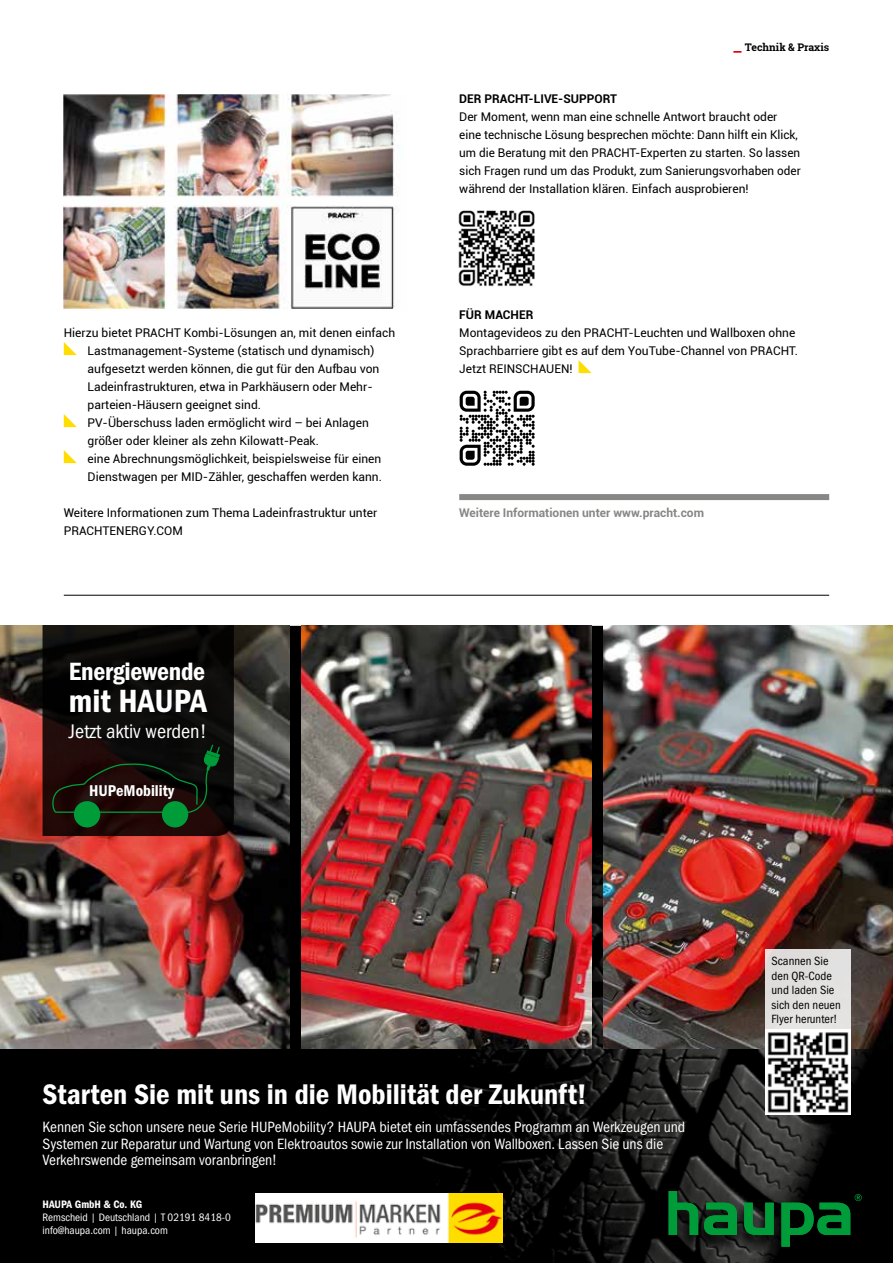
<style>
.page{position:relative;width:893px;height:1263px;background:#fff}
.page>*{position:absolute;margin:0;border:0;box-sizing:border-box;transform-origin:0 0}
.t1{font:32.4px "Franklin Gothic Demi Cond ITC";color:#fff}
.t2{font:28.5px "Franklin Gothic Demi Cond ITC";color:#fff}
.t3{font:25.2px "Franklin Gothic Demi Cond ITC";letter-spacing:-.01em;color:#fff}
.t4{font:19.8px "Franklin Gothic Book Cond ITC";color:#fff}
.t5{font:15.75px "Franklin Gothic Demi Cond ITC";color:#fff}
.t6{font:15px/16.5px "Franklin Gothic Book Cond ITC";letter-spacing:-.005em;color:#fff}
.t7{font:12px/18px "Roboto";color:#000}
.t8{font:12px/14.4px "Franklin Gothic Book Cond ITC";color:#000}
.t9{font:700 12px "Roboto";color:#878786}
.t10{font:700 12px "Roboto";color:#000}
.t11{font:10.8px/13px "Franklin Gothic Book Cond ITC";color:#fff}
.t12{font:10.8px "Franklin Gothic Demi Cond ITC";color:#fff}
.t13{font:700 10.5px "Roboto Slab";color:#000}
.s1{font-size:18px;color:#e3000f}
</style>
<div class="page">
<div style="left:459px;top:494px;width:370px;height:6px;background:#878786"></div>
<svg style="left:579px;top:360px;width:13px;height:13px"></svg>
<svg style="left:460px;top:391px;width:75px;height:75px"></svg>
<img style="left:458px;top:210px;width:77px;height:77px">
<svg style="left:64px;top:342px;width:13px;height:13px"></svg>
<svg style="left:64px;top:414px;width:13px;height:13px"></svg>
<svg style="left:64px;top:450px;width:13px;height:13px"></svg>
<hr style="left:64px;top:595px;width:765px;height:1px;background:#000">
<img style="left:0;top:626px;width:893px;height:637px">
<img style="left:0;top:626px;width:289px;height:423px">
<img style="left:302px;top:626px;width:289px;height:423px">
<svg style="left:656px;top:1189px;width:211px;height:74px;background:#111211"></svg>
<svg style="left:669px;top:1191px;width:193px;height:56px;background:#0b421f"></svg>
<img style="left:604px;top:626px;width:289px;height:423px">
<div style="left:765px;top:949px;width:85px;height:166px;background:#e2e1e0"></div>
<img style="left:765px;top:1030px;width:85px;height:85px">
<svg style="left:43px;top:626px;width:191px;height:210px;background:#0f0f0a"></svg>
<img style="left:255px;top:1193px;width:247px;height:49px">
<img style="left:64px;top:95px;width:333px;height:215px">
<p class="t13" style="left:733px;top:40px;width:98px"><span class="s1">_</span> Technik &amp; Praxis</p>
<p class="t7" style="left:88px;top:323px;width:309px;text-indent:-24px">Hierzu bietet PRACHT Kombi-Lösungen an, mit denen einfach Lastmanagement-Systeme (statisch und dynamisch) aufgesetzt werden können, die gut für den Aufbau von Ladeinfrastrukturen, etwa in Parkhäusern oder Mehr&shy;parteien-Häusern geeignet sind.<br>PV-Überschuss laden ermöglicht wird – bei Anlagen größer oder kleiner als zehn Kilowatt-Peak.<br>eine Abrechnungsmöglichkeit, beispielsweise für einen Dienstwagen per MID-Zähler, geschaffen werden kann.</p>
<p class="t7" style="left:64px;top:503px;width:315px">Weitere Informationen zum Thema Ladeinfrastruktur unter<br>PRACHTENERGY.COM</p>
<h3 class="t3" style="left:69px;top:657px;width:138px">Energiewende</h3>
<h1 class="t1" style="left:69px;top:682px;width:140px">mit HAUPA</h1>
<h3 class="t4" style="left:69px;top:719px;width:139px">Jetzt aktiv werden!</h3>
<h3 class="t5" style="left:89px;top:781px;width:86px">HUPeMobility</h3>
<p class="t10" style="left:459px;top:90px;width:159px">DER PRACHT-LIVE-SUPPORT</p>
<p class="t7" style="left:459px;top:107px;width:343px">Der Moment, wenn man eine schnelle Antwort braucht oder eine technische Lösung besprechen möchte: Dann hilft ein Klick, um die Beratung mit den PRACHT-Experten zu starten. So lassen sich Fragen rund um das Produkt, zum Sanierungsvorhaben oder während der Installation klären. Einfach ausprobieren!</p>
<p class="t10" style="left:459px;top:306px;width:76px">FÜR MACHER</p>
<p class="t7" style="left:459px;top:323px;width:340px">Montagevideos zu den PRACHT-Leuchten und Wallboxen ohne<br>Sprachbarriere gibt es auf dem YouTube-Channel von PRACHT.<br>Jetzt REINSCHAUEN!</p>
<p class="t9" style="left:459px;top:504px;width:246px">Weitere Informationen unter www.pracht.com</p>
<p class="t8" style="left:772px;top:954px;width:71px">Scannen Sie den QR-Code und laden Sie sich den neuen<br>Flyer herunter!</p>
<h2 class="t2" style="left:43px;top:1077px;width:546px">Starten Sie mit uns in die Mobilität der Zukunft!</h2>
<p class="t6" style="left:43px;top:1119px;width:644px">Kennen Sie schon unsere neue Serie HUPeMobility? HAUPA bietet ein umfassendes Programm an Werkzeugen und<br>Systemen zur Reparatur und Wartung von Elektroautos sowie zur Installation von Wallboxen. Lassen Sie uns die<br>Verkehrswende gemeinsam voranbringen!</p>
<p class="t12" style="left:43px;top:1198px;width:101px">HAUPA GmbH &amp; Co. KG</p>
<p class="t11" style="left:43px;top:1211px;width:190px">Remscheid | Deutschland | T 02191 8418-0 info@haupa.com | haupa.com</p>
</div>
